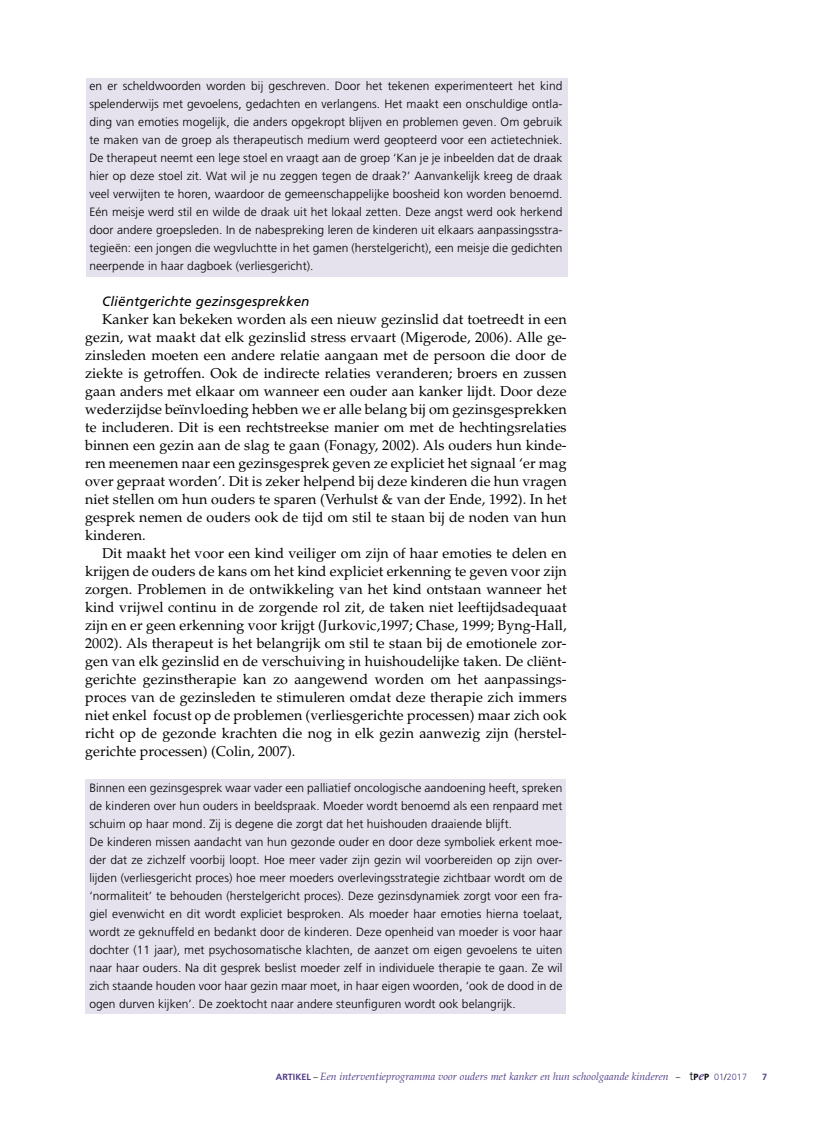
<style>
.page{position:relative;width:830px;height:1127px;background:#fff}
.page>*{position:absolute;margin:0;border:0;box-sizing:border-box;transform-origin:0 0}
.t1{font:14.25px/18px "Palatino LT Std";letter-spacing:.005em;color:#000;text-align:justify}
.t2{font:italic 13.5px "Frutiger LT Std";letter-spacing:.005em;color:#000}
.t3{font:300 12px/18px "Frutiger LT Std";letter-spacing:.005em;color:#000;text-align:justify}
.t4{font:italic 10.5px "Palatino LT Std";letter-spacing:.005em;color:#523d88}
.t5{font:700 9px "Frutiger LT Std";color:#523d88}
.s1{font-family:"Frutiger LT Std";font-weight:700;font-style:normal;font-size:9px}
.s2{font-style:normal;font-size:9px;color:#000}
.s3{font-family:"Frutiger LT Std";font-weight:300;font-style:normal;font-size:12px;color:#000}
.s4{font-family:"Frutiger LT Std";font-weight:700;font-style:normal;font-size:9px;color:#000}
.s5{font-family:"Garamond Premr Pro";font-weight:600;font-size:15px}
.s6{font-family:"Frutiger LT Std";font-weight:300;font-style:normal;font-size:9px}
.s7{font-family:"Frutiger LT Std";font-weight:300;font-style:normal;font-size:9px;color:#000}
</style>
<div class="page">
<div style="left:85px;top:779px;width:481px;height:235px;background:#e5e2ed"></div>
<div style="left:86px;top:78px;width:481px;height:198px;background:#e5e2ed"></div>
<p class="t3" style="left:89px;top:77px;width:474px">en er scheldwoorden worden bij geschreven. Door het tekenen experimenteert het kind spelenderwijs met gevoelens, gedachten en verlangens. Het maakt een onschuldige ontla&shy;ding van emoties mogelijk, die anders opgekropt blijven en problemen geven. Om gebruik te maken van de groep als therapeutisch medium werd geopteerd voor een actietechniek.<br>De therapeut neemt een lege stoel en vraagt aan de groep ‘Kan je je inbeelden dat de draak hier op deze stoel zit. Wat wil je nu zeggen tegen de draak?’ Aanvankelijk kreeg de draak veel verwijten te horen, waardoor de gemeenschappelijke boosheid kon worden benoemd.<br>Eén meisje werd stil en wilde de draak uit het lokaal zetten. Deze angst werd ook herkend door andere groepsleden. In de nabespreking leren de kinderen uit elkaars aanpassingsstra&shy;tegieën: een jongen die wegvluchtte in het gamen (herstelgericht), een meisje die gedichten neerpende in haar dagboek (verliesgericht).</p>
<p class="t2" style="left:102px;top:293px;width:209px">Cliëntgerichte gezinsgesprekken</p>
<p class="t1" style="left:85px;top:310px;width:483px;text-indent:17px">Kanker kan bekeken worden als een nieuw gezinslid dat toetreedt in een gezin, wat maakt dat elk gezinslid stress ervaart (Migerode, 2006). Alle ge&shy;zinsleden moeten een andere relatie aangaan met de persoon die door de ziekte is getroffen. Ook de indirecte relaties veranderen; broers en zussen gaan anders met elkaar om wanneer een ouder aan kanker lijdt. Door deze wederzijdse beïnvloeding hebben we er alle belang bij om gezinsgesprekken te includeren. Dit is een rechtstreekse manier om met de hechtingsrelaties binnen een gezin aan de slag te gaan (Fonagy, 2002). Als ouders hun kinde&shy;ren meenemen naar een gezinsgesprek geven ze expliciet het signaal ‘er mag over gepraat worden’. Dit is zeker helpend bij deze kinderen die hun vragen niet stellen om hun ouders te sparen (Verhulst &amp; van der Ende, 1992). In het gesprek nemen de ouders ook de tijd om stil te staan bij de noden van hun kinderen.</p>
<p class="t1" style="left:85px;top:544px;width:483px;text-indent:17px">Dit maakt het voor een kind veiliger om zijn of haar emoties te delen en krijgen de ouders de kans om het kind expliciet erkenning te geven voor zijn zorgen. Problemen in de ontwikkeling van het kind ontstaan wanneer het kind vrijwel continu in de zorgende rol zit, de taken niet leeftijdsadequaat zijn en er geen erkenning voor krijgt (Jurkovic,1997; Chase, 1999; Byng-Hall, 2002). Als therapeut is het belangrijk om stil te staan bij de emotionele zor&shy;gen van elk gezinslid en de verschuiving in huishoudelijke taken. De cliënt&shy;gerichte gezinstherapie kan zo aangewend worden om het aanpassings&shy;proces van de gezinsleden te stimuleren omdat deze therapie zich immers niet enkel focust op de problemen (verliesgerichte processen) maar zich ook richt op de gezonde krachten die nog in elk gezin aanwezig zijn (herstel&shy;gerichte processen) (Colin, 2007).</p>
<p class="t3" style="left:89px;top:779px;width:474px;text-align:left">Binnen een gezinsgesprek waar vader een palliatief oncologische aandoening heeft, spreken de kinderen over hun ouders in beeldspraak. Moeder wordt benoemd als een renpaard met schuim op haar mond. Zij is degene die zorgt dat het huishouden draaiende blijft.<br>De kinderen missen aandacht van hun gezonde ouder en door deze symboliek erkent moe&shy;der dat ze zichzelf voorbij loopt. Hoe meer vader zijn gezin wil voorbereiden op zijn over&shy;lijden (verliesgericht proces) hoe meer moeders overlevingsstrategie zichtbaar wordt om de ‘normaliteit’ te behouden (herstelgericht proces). Deze gezinsdynamiek zorgt voor een fra&shy;giel evenwicht en dit wordt expliciet besproken. Als moeder haar emoties hierna toelaat, wordt ze geknuffeld en bedankt door de kinderen. Deze openheid van moeder is voor haar dochter (11 jaar), met psychosomatische klachten, de aanzet om eigen gevoelens te uiten naar haar ouders. Na dit gesprek beslist moeder zelf in individuele therapie te gaan. Ze wil zich staande houden voor haar gezin maar moet, in haar eigen woorden, ‘ook de dood in de ogen durven kijken’. De zoektocht naar andere steunfiguren wordt ook belangrijk.</p>
<p class="t4" style="left:276px;top:1070px;width:472px"><span class="s1">ARTIKEL</span> <span class="s2">–</span> Een interventieprogramma voor ouders met kanker en hun schoolgaande kinderen <span class="s2">–</span> <span class="s3">t</span><span class="s4">P</span><span class="s5">e</span><span class="s4">P</span> <span class="s6">01</span><span class="s7">/</span><span class="s6">2017</span></p>
<p class="t5" style="left:761px;top:1072px;width:7px">7</p>
</div>
